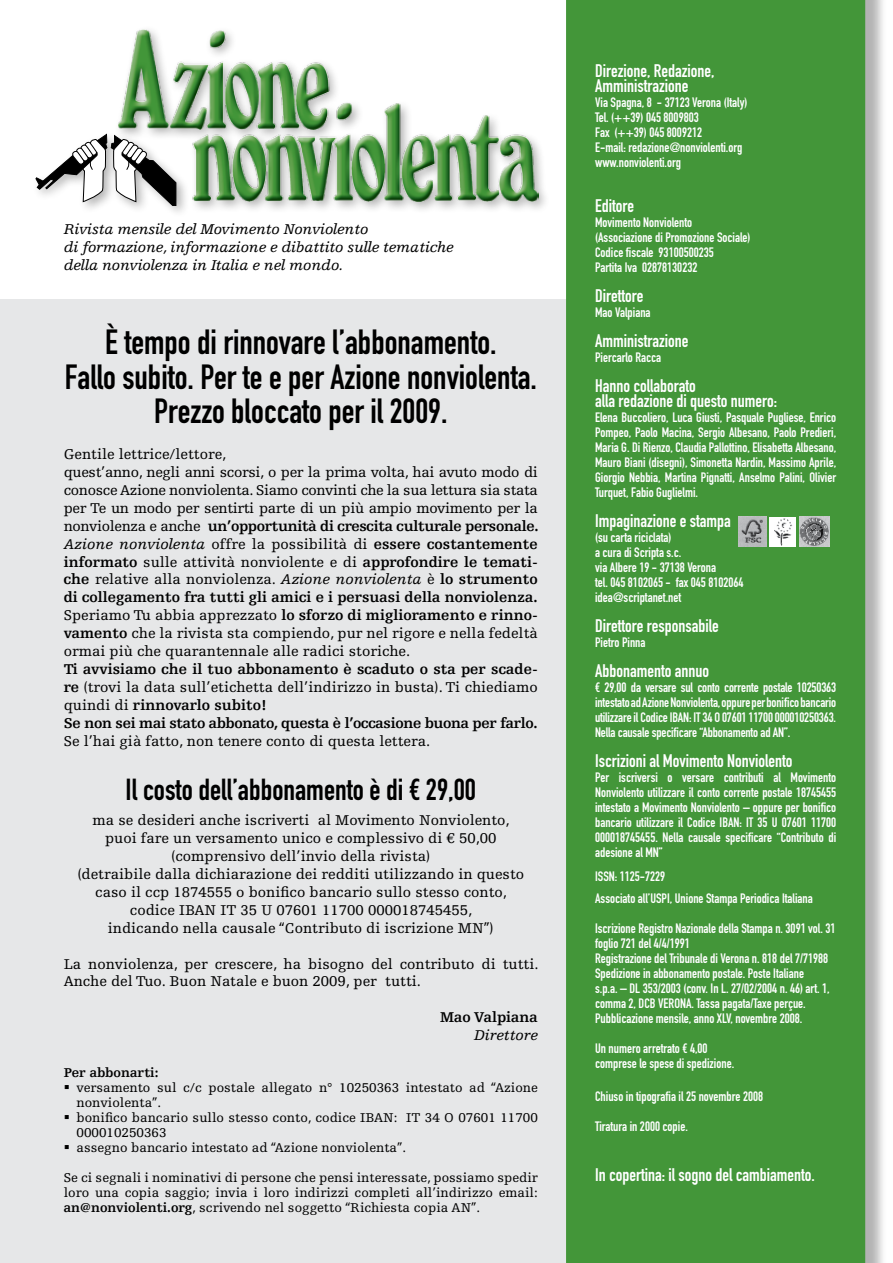
<style>
.page{position:relative;width:893px;height:1263px;background:#fff}
.page>*{position:absolute;margin:0;border:0;box-sizing:border-box;transform-origin:0 0}
.t1{font:34.5px/34.5px "DIN Engschrift Std";color:#000;text-align:center}
.t2{font:30px "DIN Engschrift Std";color:#000}
.t3{font:18px/15px "DIN Engschrift Std";color:#fff}
.t4{font:15px/18px "Egyptienne FLT Std";letter-spacing:-.025em;color:#000}
.t5{font:15px/18px "Egyptienne FLT Std";color:#000;text-align:center}
.t6{font:700 15px/18px "Egyptienne FLT Std";color:#000}
.t7{font:italic 15px/18px "Egyptienne FLT Std";letter-spacing:-.01em;color:#000}
.t8{font:13.5px/15px "DIN Engschrift Std";color:#fff}
.t9{font:13.5px/15px "Egyptienne FLT Std";color:#000}
.t10{font:700 13.5px "Egyptienne FLT Std";color:#000}
.s1{font-weight:700}
.s2{font-style:italic}
.s3{font-weight:400}
</style>
<div class="page">
<div style="left:0;top:300px;width:568px;height:963px;background:#e6e7e8"></div>
<div style="left:569px;top:0;width:317px;height:1263px;background:#000;opacity:.3"></div>
<div style="left:566px;top:0;width:299px;height:1263px;background:#439639"></div>
<div style="left:113px;top:25px;width:436px;height:189px;background:#000;opacity:.3"></div>
<img style="left:118px;top:30px;width:218px;height:99px">
<img style="left:186px;top:102px;width:352px;height:100px">
<div style="left:31px;top:129px;width:157px;height:88px;background:#000;opacity:.3"></div>
<svg style="left:36px;top:134px;width:140px;height:72px"></svg>
<img style="left:799px;top:517px;width:30px;height:30px">
<div style="left:770px;top:517px;width:26px;height:29px;background:#fff"></div>
<img style="left:775px;top:518px;width:17px;height:28px">
<img style="left:738px;top:517px;width:28px;height:30px">
<hr style="left:892px;top:46px;width:1px;height:215px;background:#ffd400">
<p class="t7" style="left:64px;top:220px;width:391px">Rivista mensile del Movimento Nonviolento<br>di formazione, informazione e dibattito sulle tematiche della nonviolenza in Italia e nel mondo.</p>
<h1 class="t1" style="left:65px;top:325px;width:474px">È tempo di rinnovare l’abbonamento.<br>Fallo subito. Per te e per Azione nonviolenta.<br>Prezzo bloccato per il 2009.</h1>
<p class="t4" style="left:64px;top:445px;width:476px">Gentile lettrice/lettore,<br>quest’anno, negli anni scorsi, o per la prima volta, hai avuto modo di conosce Azione nonviolenta. Siamo convinti che la sua lettura sia stata per Te un modo per sentirti parte di un più ampio movimento per la nonviolenza e anche <span class="s1">un’opportunità di crescita culturale personale.<br></span><span class="s2">Azione nonviolenta</span> offre la possibilità di <span class="s1">essere costantemente informato</span> sulle attività nonviolente e di <span class="s1">approfondire le temati&shy;che</span> relative alla nonviolenza. <span class="s2">Azione nonviolenta</span> è <span class="s1">lo strumento di collegamento fra tutti gli amici e i persuasi della nonviolenza.<br></span>Speriamo Tu abbia apprezzato <span class="s1">lo sforzo di miglioramento e rinno&shy;vamento</span> che la rivista sta compiendo, pur nel rigore e nella fedeltà ormai più che quarantennale alle radici storiche.</p>
<p class="t6" style="left:64px;top:660px;width:476px">Ti avvisiamo che il tuo abbonamento è scaduto o sta per scade&shy;re <span class="s3">(trovi la data sull’etichetta dell’indirizzo in busta). Ti chiediamo quindi di</span> rinnovarlo subito!<br>Se non sei mai stato abbonato, questa è l’occasione buona per farlo.</p>
<p class="t5" style="left:64px;top:732px;width:368px">Se l’hai già fatto, non tenere conto di questa lettera.</p>
<h2 class="t2" style="left:126px;top:771px;width:352px">Il costo dell’abbonamento è di € 29,00</h2>
<p class="t5" style="left:77px;top:811px;width:448px">ma se desideri anche iscriverti al Movimento Nonviolento, puoi fare un versamento unico e complessivo di € 50,00 (comprensivo dell’invio della rivista)<br>(detraibile dalla dichiarazione dei redditi utilizzando in questo caso il ccp 1874555 o bonifico bancario sullo stesso conto, codice IBAN IT 35 U 07601 11700 000018745455,<br>indicando nella causale “Contributo di iscrizione MN”)</p>
<p class="t5" style="left:64px;top:955px;width:476px;text-align:left">La nonviolenza, per crescere, ha bisogno del contributo di tutti.<br>Anche del Tuo. Buon Natale e buon 2009, per tutti.</p>
<p class="t6" style="left:440px;top:1008px;width:99px">Mao Valpiana</p>
<p class="t7" style="left:474px;top:1026px;width:65px">Direttore</p>
<p class="t10" style="left:64px;top:1065px;width:96px">Per abbonarti:</p>
<p class="t9" style="left:77px;top:1080px;width:463px;text-indent:-13px">▪ versamento sul c/c postale allegato n° 10250363 intestato ad “Azione nonviolenta”.</p>
<p class="t9" style="left:77px;top:1110px;width:463px;text-indent:-13px">▪ bonifico bancario sullo stesso conto, codice IBAN: IT 34 O 07601 11700<br>000010250363</p>
<p class="t9" style="left:64px;top:1140px;width:344px">▪ assegno bancario intestato ad “Azione nonviolenta”.</p>
<p class="t9" style="left:64px;top:1170px;width:476px;text-align:justify">Se ci segnali i nominativi di persone che pensi interessate, possiamo spedir loro una copia saggio; invia i loro indirizzi completi all’indirizzo email: <span class="s1">an@nonviolenti.org</span>, scrivendo nel soggetto “Richiesta copia AN”.</p>
<h3 class="t3" style="left:595px;top:63px;width:121px">Direzione, Redazione,<br>Amministrazione</h3>
<p class="t8" style="left:595px;top:94px;width:154px">Via Spagna, 8 - 37123 Verona (Italy)<br>Tel. (++39) 045 8009803<br>Fax (++39) 045 8009212<br>E-mail: redazione@nonviolenti.org www.nonviolenti.org</p>
<h3 class="t3" style="left:595px;top:198px;width:41px">Editore</h3>
<p class="t8" style="left:595px;top:214px;width:157px">Movimento Nonviolento (Associazione di Promozione Sociale)<br>Codice fiscale 93100500235<br>Partita Iva 02878130232</p>
<h3 class="t3" style="left:595px;top:288px;width:50px">Direttore</h3>
<p class="t8" style="left:595px;top:304px;width:57px">Mao Valpiana</p>
<h3 class="t3" style="left:595px;top:333px;width:95px">Amministrazione</h3>
<p class="t8" style="left:595px;top:349px;width:68px">Piercarlo Racca</p>
<h3 class="t3" style="left:595px;top:378px;width:183px">Hanno collaborato<br>alla redazione di questo numero:</h3>
<p class="t8" style="left:595px;top:409px;width:243px;text-align:justify">Elena Buccoliero, Luca Giusti, Pasquale Pugliese, Enrico Pompeo, Paolo Macina, Sergio Albesano, Paolo Predieri, Maria G. Di Rienzo, Claudia Pallottino, Elisabetta Albesano, Mauro Biani (disegni), Simonetta Nardin, Massimo Aprile, Giorgio Nebbia, Martina Pignatti, Anselmo Palini, Olivier Turquet, Fabio Guglielmi.</p>
<h3 class="t3" style="left:595px;top:513px;width:137px">Impaginazione e stampa</h3>
<p class="t8" style="left:595px;top:529px;width:150px">(su carta riciclata)<br>a cura di Scripta s.c.<br>via Albere 19 - 37138 Verona<br>tel. 045 8102065 - fax 045 8102064 idea@scriptanet.net</p>
<h3 class="t3" style="left:595px;top:618px;width:125px">Direttore responsabile</h3>
<p class="t8" style="left:595px;top:634px;width:52px">Pietro Pinna</p>
<h3 class="t3" style="left:595px;top:663px;width:115px">Abbonamento annuo</h3>
<p class="t8" style="left:595px;top:679px;width:243px;text-align:justify">€ 29,00 da versare sul conto corrente postale 10250363 intestato ad Azione Nonviolenta, oppure per bonifico bancario utilizzare il Codice IBAN: IT 34 O 07601 11700 000010250363.<br>Nella causale specificare “Abbonamento ad AN”.</p>
<h3 class="t3" style="left:595px;top:753px;width:199px">Iscrizioni al Movimento Nonviolento</h3>
<p class="t8" style="left:595px;top:769px;width:243px;text-align:justify">Per iscriversi o versare contributi al Movimento Nonviolento utilizzare il conto corrente postale 18745455 intestato a Movimento Nonviolento – oppure per bonifico bancario utilizzare il Codice IBAN: IT 35 U 07601 11700<br>000018745455. Nella causale specificare “Contributo di adesione al MN”</p>
<p class="t8" style="left:595px;top:865px;width:219px;line-height:22.5px">ISSN: 1125-7229<br>Associato all’USPI, Unione Stampa Periodica Italiana</p>
<p class="t8" style="left:595px;top:921px;width:242px">Iscrizione Registro Nazionale della Stampa n. 3091 vol. 31 foglio 721 del 4/4/1991<br>Registrazione del Tribunale di Verona n. 818 del 7/71988<br>Spedizione in abbonamento postale. Poste Italiane<br>s.p.a. – DL 353/2003 (conv. In L. 27/02/2004 n. 46) art. 1, comma 2, DCB VERONA. Tassa pagata/Taxe perçue.<br>Pubblicazione mensile, anno XLV, novembre 2008.</p>
<p class="t8" style="left:595px;top:1041px;width:141px">Un numero arretrato € 4,00 comprese le spese di spedizione.</p>
<p class="t8" style="left:595px;top:1089px;width:169px">Chiuso in tipografia il 25 novembre 2008</p>
<p class="t8" style="left:595px;top:1119px;width:94px">Tiratura in 2000 copie.</p>
<h3 class="t3" style="left:595px;top:1167px;width:221px">In copertina: il sogno del cambiamento.</h3>
</div>
